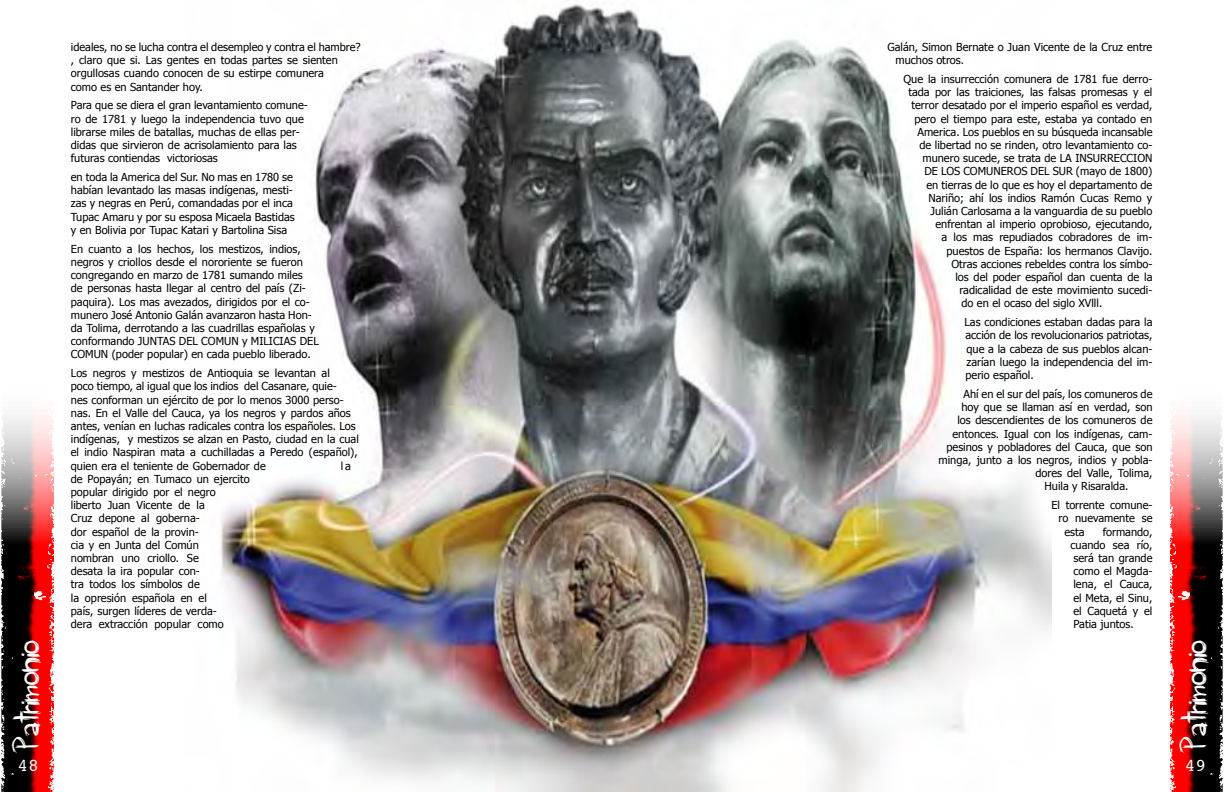
<style>
.page{position:relative;width:1224px;height:792px;background:#fff}
.page>*{position:absolute;margin:0;border:0;box-sizing:border-box;transform-origin:0 0}
.t1{font:30px "Brankovic";color:#fff}
.t2{font:18px "Courier";color:#fff}
.t3{font:11px/13.2px "Tahoma";color:#000}
</style>
<div class="page">
<img style="left:220px;top:4px;width:832px;height:788px">
<img style="left:1170px;top:415px;width:53px;height:377px">
<img style="left:1px;top:415px;width:53px;height:377px">
<p class="t3" style="left:71px;top:40px;width:291px">ideales, no se lucha contra el desempleo y contra el hambre? , claro que si. Las gentes en todas partes se sienten orgullosas cuando conocen de su estirpe comunera<br>como es en Santander hoy.</p>
<p class="t3" style="left:71px;top:98px;width:238px">Para que se diera el gran levantamiento comune&shy;ro de 1781 y luego la independencia tuvo que librarse miles de batallas, muchas de ellas per&shy;didas que sirvieron de acrisolamiento para las futuras contiendas victoriosas</p>
<p class="t3" style="left:71px;top:170px;width:225px">en toda la America del Sur. No mas en 1780 se habían levantado las masas indígenas, mesti&shy;zas y negras en Perú, comandadas por el inca Tupac Amaru y por su esposa Micaela Bastidas y en Bolivia por Tupac Katari y Bartolina Sisa</p>
<p class="t3" style="left:71px;top:242px;width:250px">En cuanto a los hechos, los mestizos, indios, negros y criollos desde el nororiente se fueron congregando en marzo de 1781 sumando miles<br>de personas hasta llegar al centro del país (Zi&shy;paquira). Los mas avezados, dirigidos por el co&shy;munero José Antonio Galán avanzaron hasta Hon&shy;da Tolima, derrotando a las cuadrillas españolas y conformando JUNTAS DEL COMUN y MILICIAS DEL COMUN (poder popular) en cada pueblo liberado.</p>
<p class="t3" style="left:71px;top:366px;width:290px">Los negros y mestizos de Antioquia se levantan al<br>poco tiempo, al igual que los indios del Casanare, quie-<br>nes conforman un ejército de por lo menos 3000 perso&shy;nas. En el Valle del Cauca, ya los negros y pardos años antes, venían en luchas radicales contra los españoles. Los indígenas, y mestizos se alzan en Pasto, ciudad en la cual el indio Naspiran mata a cuchilladas a Peredo (español), quien era el teniente de Gobernador de</p>
<p class="t3" style="left:341px;top:458px;width:11px">la</p>
<p class="t3" style="left:71px;top:472px;width:180px">de Popayán; en Tumaco un ejercito popular dirigido por el negro<br>liberto Juan Vicente de la<br>Cruz depone al goberna-<br>dor español de la provin-<br>cia y en Junta del Común<br>nombran uno criollo. Se<br>desata la ira popular con-<br>tra todos los símbolos de<br>la opresión española en el<br>país, surgen líderes de verda-<br>dera extracción popular como</p>
<p class="t3" style="left:895px;top:40px;width:258px;text-indent:-8px">Galán, Simon Bernate o Juan Vicente de la Cruz entre muchos otros.</p>
<p class="t3" style="left:903px;top:72px;width:250px">Que la insurrección comunera de 1781 fue derro-</p>
<p class="t3" style="left:908px;top:85px;width:246px">tada por las traiciones, las falsas promesas y el</p>
<p class="t3" style="left:911px;top:98px;width:243px">terror desatado por el imperio español es verdad,</p>
<p class="t3" style="left:914px;top:111px;width:239px">pero el tiempo para este, estaba ya contado en</p>
<p class="t3" style="left:917px;top:125px;width:237px">America. Los pueblos en su búsqueda incansable</p>
<p class="t3" style="left:919px;top:138px;width:234px">de libertad no se rinden, otro levantamiento co-</p>
<p class="t3" style="left:922px;top:151px;width:232px">munero sucede, se trata de LA INSURRECCION</p>
<p class="t3" style="left:924px;top:164px;width:230px">DE LOS COMUNEROS DEL SUR (mayo de 1800)</p>
<p class="t3" style="left:926px;top:177px;width:227px">en tierras de lo que es hoy el departamento de</p>
<p class="t3" style="left:928px;top:191px;width:225px">Nariño; ahí los indios Ramón Cucas Remo y</p>
<p class="t3" style="left:930px;top:204px;width:224px">Julián Carlosama a la vanguardia de su pueblo</p>
<p class="t3" style="left:935px;top:217px;width:218px">enfrentan al imperio oprobioso, ejecutando,</p>
<p class="t3" style="left:941px;top:230px;width:213px">a los mas repudiados cobradores de im-</p>
<p class="t3" style="left:946px;top:243px;width:208px">puestos de España: los hermanos Clavijo.</p>
<p class="t3" style="left:951px;top:257px;width:202px">Otras acciones rebeldes contra los símbo-</p>
<p class="t3" style="left:955px;top:270px;width:198px">los del poder español dan cuenta de la</p>
<p class="t3" style="left:959px;top:283px;width:194px">radicalidad de este movimiento sucedi-</p>
<p class="t3" style="left:961px;top:296px;width:142px">do en el ocaso del siglo XVlll.</p>
<p class="t3" style="left:964px;top:315px;width:190px;text-align:justify">Las condiciones estaban dadas para la acción de los revolucionarios patriotas, que a la cabeza de sus pueblos alcan&shy;zarían luego la independencia del im&shy;perio español.</p>
<p class="t3" style="left:963px;top:387px;width:191px">Ahí en el sur del país, los comuneros de</p>
<p class="t3" style="left:961px;top:400px;width:192px">hoy que se llaman así en verdad, son</p>
<p class="t3" style="left:957px;top:413px;width:196px">los descendientes de los comuneros de</p>
<p class="t3" style="left:952px;top:426px;width:201px">entonces. Igual con los indígenas, cam-</p>
<p class="t3" style="left:946px;top:440px;width:207px">pesinos y pobladores del Cauca, que son</p>
<p class="t3" style="left:938px;top:453px;width:215px">minga, junto a los negros, indios y pobla-</p>
<p class="t3" style="left:1035px;top:466px;width:119px">dores del Valle, Tolima,</p>
<p class="t3" style="left:1044px;top:479px;width:86px">Huila y Risaralda.</p>
<p class="t3" style="left:1051px;top:498px;width:102px">El torrente comune-</p>
<p class="t3" style="left:1058px;top:511px;width:95px">ro nuevamente se</p>
<p class="t3" style="left:1064px;top:524px;width:22px">esta</p>
<p class="t3" style="left:1070px;top:524px;width:84px;text-align:justify;text-indent:32px">formando, cuando sea río, será tan grande como el Magda&shy;lena, el Cauca, el Meta, el Sinu, el Caquetá y el Patia juntos.</p>
<h1 class="t1" style="left:7px;top:750px;width:111px;rotate:-90deg">Patrimonio</h1>
<h1 class="t1" style="left:1174px;top:750px;width:111px;rotate:-90deg">Patrimonio</h1>
<h2 class="t2" style="left:17px;top:752px;width:23px">48</h2>
<h2 class="t2" style="left:1185px;top:752px;width:23px">49</h2>
</div>
